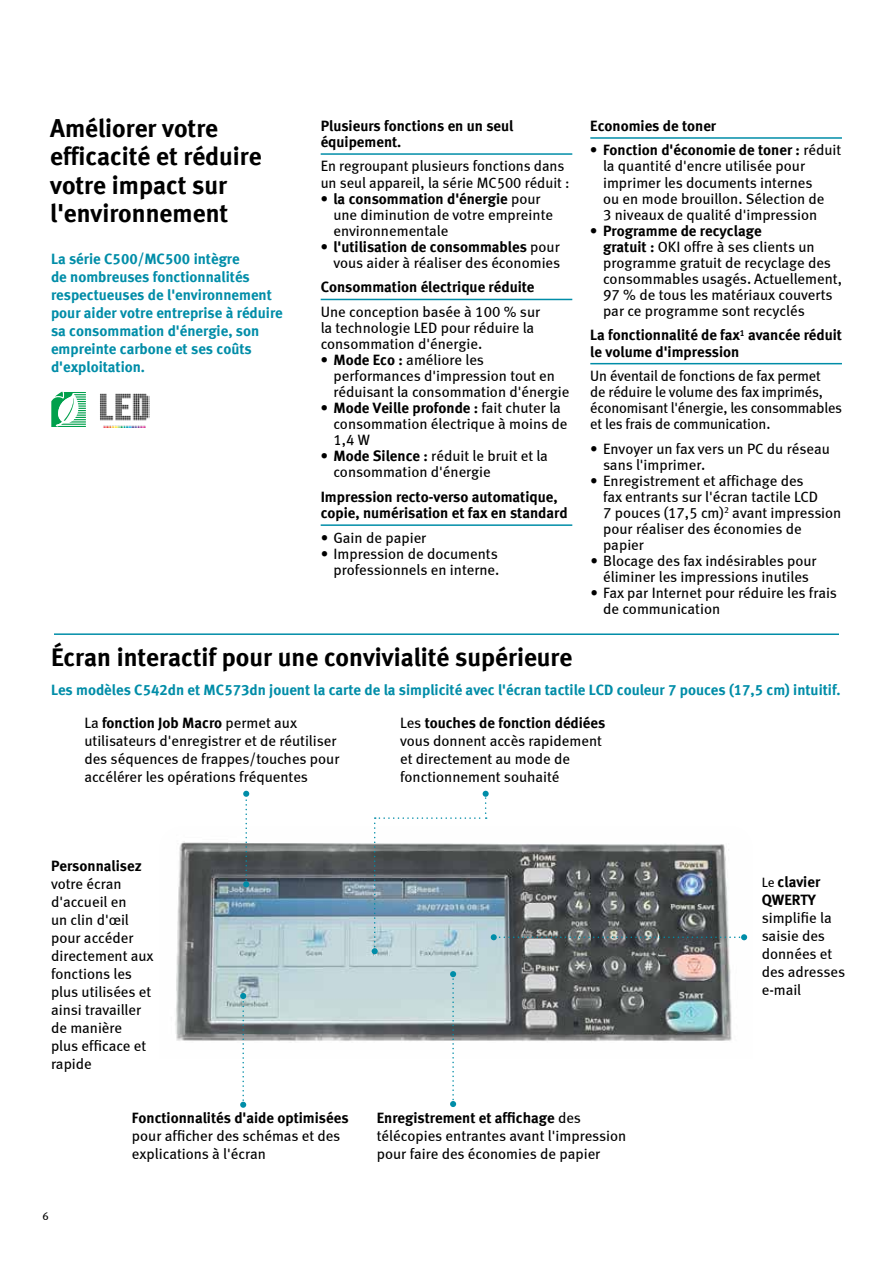
<style>
.page{position:relative;width:893px;height:1263px;background:#fff}
.page>*{position:absolute;margin:0;border:0;box-sizing:border-box;transform-origin:0 0}
.t1{font:25.5px/28.5px "Meta Bold LF";color:#000}
.t2{font:15px/16px "Meta Book LF";color:#000}
.t3{font:15px/16px "Meta Bold LF";color:#000}
.t4{font:15px/18px "Meta Bold LF";color:#008da8}
.t5{font:11.25px "Meta Book LF";color:#000}
.s1{font-family:"Meta Book LF"}
.s2{font-family:"Meta Bold LF"}
.s3{font-family:"Meta Book LF";font-size:13.5px}
</style>
<div class="page">
<hr style="left:54px;top:633px;width:785px;height:2px;background:#008da8">
<img style="left:100px;top:393px;width:50px;height:35px">
<svg style="left:51px;top:392px;width:35px;height:35px"></svg>
<hr style="left:321px;top:153px;width:251px;height:2px;background:#008da8">
<hr style="left:321px;top:299px;width:251px;height:1px;background:#008da8">
<hr style="left:321px;top:524px;width:251px;height:2px;background:#008da8">
<hr style="left:590px;top:137px;width:252px;height:2px;background:#008da8">
<hr style="left:590px;top:363px;width:252px;height:1px;background:#008da8">
<img style="left:175px;top:841px;width:573px;height:200px">
<svg style="left:243px;top:791px;width:6px;height:96px"></svg>
<svg style="left:240px;top:993px;width:6px;height:115px"></svg>
<svg style="left:450px;top:971px;width:6px;height:136px"></svg>
<svg style="left:372px;top:791px;width:375px;height:163px"></svg>
<h1 class="t1" style="left:50px;top:113px;width:213px">Améliorer votre efficacité et réduire votre impact sur l'environnement</h1>
<p class="t4" style="left:51px;top:249px;width:233px">La série C500/MC500 intègre<br>de nombreuses fonctionnalités respectueuses de l'environnement pour aider votre entreprise à réduire sa consommation d'énergie, son empreinte carbone et ses coûts d'exploitation.</p>
<p class="t3" style="left:321px;top:117px;width:194px">Plusieurs fonctions en un seul équipement.</p>
<p class="t2" style="left:321px;top:158px;width:250px">En regroupant plusieurs fonctions dans un seul appareil, la série MC500 réduit :</p>
<p class="t3" style="left:321px;top:190px;width:221px">• la consommation d'énergie <span class="s1">pour</span></p>
<p class="t2" style="left:333px;top:206px;width:221px">une diminution de votre empreinte environnementale</p>
<p class="t3" style="left:321px;top:238px;width:241px">• l'utilisation de consommables <span class="s1">pour</span></p>
<p class="t2" style="left:333px;top:254px;width:228px">vous aider à réaliser des économies</p>
<p class="t3" style="left:321px;top:279px;width:215px">Consommation électrique réduite</p>
<p class="t2" style="left:321px;top:303px;width:221px">Une conception basée à 100 % sur la technologie LED pour réduire la consommation d'énergie.</p>
<p class="t2" style="left:333px;top:352px;width:238px;text-indent:-13px"><span class="s2">• Mode Eco :</span> améliore les performances d'impression tout en réduisant la consommation d'énergie</p>
<p class="t3" style="left:321px;top:400px;width:242px">• Mode Veille profonde : <span class="s1">fait chuter la</span></p>
<p class="t2" style="left:333px;top:416px;width:235px">consommation électrique à moins de<br>1,4 W</p>
<p class="t2" style="left:333px;top:448px;width:216px;text-indent:-13px"><span class="s2">• Mode Silence :</span> réduit le bruit et la consommation d'énergie</p>
<p class="t3" style="left:321px;top:489px;width:248px">Impression recto-verso automatique, copie, numérisation et fax en standard</p>
<p class="t2" style="left:321px;top:529px;width:107px">• Gain de papier</p>
<p class="t2" style="left:321px;top:545px;width:180px;text-align:right">• Impression de documents professionnels en interne.</p>
<h1 class="t1" style="left:51px;top:642px;width:523px">Écran interactif pour une convivialité supérieure</h1>
<p class="t3" style="left:590px;top:117px;width:127px">Economies de toner</p>
<p class="t3" style="left:590px;top:142px;width:252px">• Fonction d'économie de toner : <span class="s1">réduit</span></p>
<p class="t2" style="left:603px;top:158px;width:223px">la quantité d'encre utilisée pour imprimer les documents internes ou en mode brouillon. Sélection de 3 niveaux de qualité d'impression</p>
<p class="t3" style="left:590px;top:222px;width:173px">• Programme de recyclage</p>
<p class="t2" style="left:603px;top:238px;width:240px"><span class="s2">gratuit :</span> OKI offre à ses clients un programme gratuit de recyclage des consommables usagés. Actuellement, 97 % de tous les matériaux couverts par ce programme sont recyclés</p>
<p class="t3" style="left:590px;top:327px;width:253px">La fonctionnalité de fax<sup>1</sup> avancée réduit le volume d'impression</p>
<p class="t2" style="left:590px;top:368px;width:253px">Un éventail de fonctions de fax permet<br>de réduire le volume des fax imprimés, économisant l'énergie, les consommables et les frais de communication.</p>
<p class="t2" style="left:603px;top:440px;width:228px;text-indent:-13px">• Envoyer un fax vers un PC du réseau sans l'imprimer.</p>
<p class="t2" style="left:603px;top:472px;width:240px;text-indent:-13px">• Enregistrement et affichage des<br>fax entrants sur l'écran tactile LCD<br>7 pouces (17,5 cm)<sup>2</sup> avant impression pour réaliser des économies de papier</p>
<p class="t2" style="left:590px;top:553px;width:228px;text-align:center">• Blocage des fax indésirables pour éliminer les impressions inutiles</p>
<p class="t2" style="left:603px;top:585px;width:235px;text-indent:-13px">• Fax par Internet pour réduire les frais de communication</p>
<p class="t4" style="left:51px;top:680px;width:791px">Les modèles C542dn et MC573dn jouent la carte de la simplicité avec l'écran tactile LCD couleur 7 pouces (17,5 cm) intuitif.</p>
<p class="t3" style="left:84px;top:714px;width:214px"><span class="s1">La</span> fonction Job Macro <span class="s1">permet aux</span></p>
<p class="t2" style="left:84px;top:731px;width:256px;line-height:18px">utilisateurs d'enregistrer et de réutiliser des séquences de frappes/touches pour accélérer les opérations fréquentes</p>
<p class="t3" style="left:400px;top:714px;width:207px"><span class="s1">Les</span> touches de fonction dédiées</p>
<p class="t2" style="left:400px;top:731px;width:203px;line-height:18px">vous donnent accès rapidement et directement au mode de fonctionnement souhaité</p>
<p class="t3" style="left:51px;top:858px;width:92px">Personnalisez</p>
<p class="t2" style="left:51px;top:875px;width:104px;line-height:18px">votre écran d'accueil en<br>un clin d'œil pour accéder directement aux fonctions les plus utilisées et ainsi travailler de manière<br>plus efficace et rapide</p>
<p class="t3" style="left:762px;top:873px;width:60px;line-height:18px"><span class="s3">Le</span> clavier<br>QWERTY</p>
<p class="t2" style="left:762px;top:909px;width:85px;line-height:18px">simplifie la saisie des données et des adresses e-mail</p>
<p class="t5" style="left:43px;top:1210px;width:8px">6</p>
<p class="t3" style="left:132px;top:1110px;width:218px">Fonctionnalités d'aide optimisées</p>
<p class="t2" style="left:132px;top:1127px;width:210px;line-height:18px">pour afficher des schémas et des explications à l'écran</p>
<p class="t3" style="left:377px;top:1110px;width:206px">Enregistrement et affichage <span class="s1">des</span></p>
<p class="t2" style="left:377px;top:1127px;width:251px;line-height:18px">télécopies entrantes avant l'impression pour faire des économies de papier</p>
</div>
